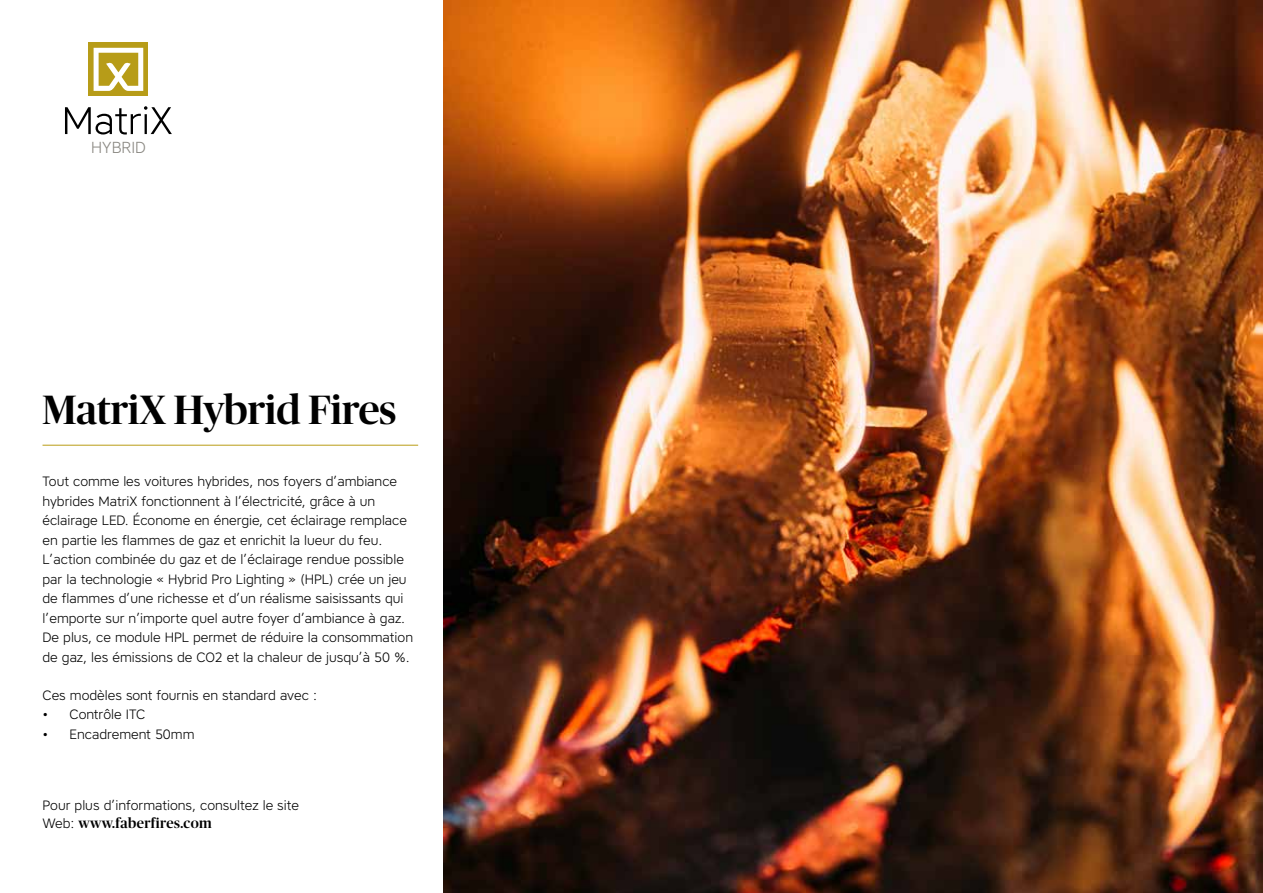
<style>
.page{position:relative;width:1263px;height:893px;background:#fff}
.page>*{position:absolute;margin:0;border:0;box-sizing:border-box;transform-origin:0 0}
.t1{font:500 40.8px "Publico Banner";color:#000}
.t2{font:300 15.9px "Core Sans A35";color:#8a8882}
.t3{font:500 14.25px "Publico Banner";letter-spacing:.03em;color:#000}
.t4{font:300 13.5px/19.5px "Core Sans A35";color:#000}
.s1{font-family:"Core Sans A35";font-weight:300;font-size:13.5px}
</style>
<div class="page">
<svg style="left:65px;top:106px;width:107px;height:29px"></svg>
<svg style="left:88px;top:43px;width:60px;height:53px"></svg>
<svg style="left:94px;top:48px;width:49px;height:43px"></svg>
<img style="left:444px;top:0;width:819px;height:893px">
<hr style="left:43px;top:445px;width:375px;height:1px;background:#b99d15">
<p class="t2" style="left:91px;top:137px;width:56px">HYBRID</p>
<h1 class="t1" style="left:43px;top:381px;width:355px">MatriX Hybrid Fires</h1>
<p class="t4" style="left:43px;top:472px;width:372px">Tout comme les voitures hybrides, nos foyers d’ambiance hybrides MatriX fonctionnent à l’électricité, grâce à un éclairage LED. Économe en énergie, cet éclairage remplace en partie les flammes de gaz et enrichit la lueur du feu.<br>L’action combinée du gaz et de l’éclairage rendue possible par la technologie « Hybrid Pro Lighting » (HPL) crée un jeu de flammes d’une richesse et d’un réalisme saisissants qui l’emporte sur n’importe quel autre foyer d’ambiance à gaz.<br>De plus, ce module HPL permet de réduire la consommation de gaz, les émissions de CO2 et la chaleur de jusqu’à 50 %.</p>
<p class="t4" style="left:43px;top:685px;width:276px">Ces modèles sont fournis en standard avec :</p>
<p class="t4" style="left:43px;top:704px;width:104px">• Contrôle ITC</p>
<p class="t4" style="left:43px;top:724px;width:153px">• Encadrement 50mm</p>
<p class="t4" style="left:43px;top:795px;width:258px">Pour plus d’informations, consultez le site</p>
<p class="t3" style="left:43px;top:813px;width:171px"><span class="s1">Web:</span> www.faberfires.com</p>
</div>
